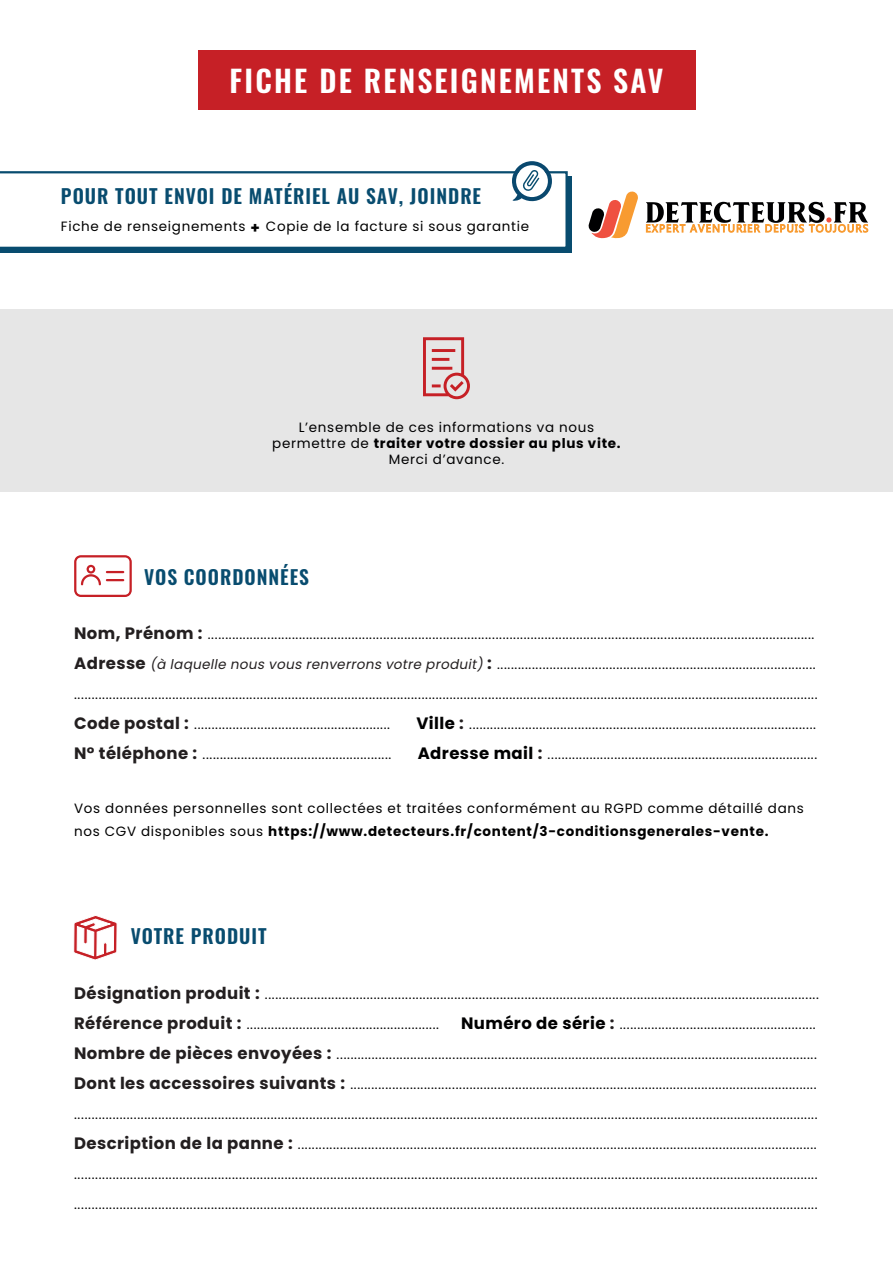
<style>
.page{position:relative;width:893px;height:1263px;background:#fff}
.page>*{position:absolute;margin:0;border:0;box-sizing:border-box;transform-origin:0 0}
.t1{font:29.85px "Oswald";letter-spacing:.075em;color:#fff}
.t2{font:19.5px "Oswald";letter-spacing:.05em;color:#084c6f}
.t3{font:13.5px/16.2px "Poppins";letter-spacing:.05em;color:#000001;text-align:center}
.s1{font-weight:700;font-size:15px}
.s2{font-weight:700}
.s3{font-weight:700;font-size:16.5px;color:#231f20}
.s4{font-style:italic;color:#231f20}
.s5{font-weight:700;font-size:16.5px}
</style>
<div class="page">
<div style="left:0;top:309px;width:893px;height:183px;background:#e6e6e6"></div>
<div style="left:0;top:176px;width:572px;height:77px;background:#084c6f"></div>
<div style="left:198px;top:50px;width:497px;height:60px;background:#c62026"></div>
<div style="left:0;top:161px;width:568px;height:86px;background:#fff"></div>
<svg style="left:423px;top:337px;width:47px;height:62px"></svg>
<svg style="left:74px;top:555px;width:58px;height:42px"></svg>
<svg style="left:73px;top:915px;width:44px;height:45px"></svg>
<svg style="left:646px;top:202px;width:222px;height:31px"></svg>
<svg style="left:588px;top:191px;width:50px;height:48px"></svg>
<h1 class="t1" style="left:230px;top:54px;width:435px">FICHE DE RENSEIGNEMENTS SAV</h1>
<h2 class="t2" style="left:61px;top:179px;width:422px">POUR TOUT ENVOI DE MATÉRIEL AU SAV, JOINDRE</h2>
<p class="t3" style="left:61px;top:219px;width:470px">Fiche de renseignements <span class="s1">+</span> Copie de la facture si sous garantie</p>
<p class="t3" style="left:272px;top:419px;width:350px">L’ensemble de ces informations va nous permettre de <span class="s2">traiter votre dossier au plus vite.<br></span>Merci d’avance.</p>
<h2 class="t2" style="left:144px;top:559px;width:166px">VOS COORDONNÉES</h2>
<p class="t3" style="left:74px;top:626px;width:742px"><span class="s3">Nom, Prénom :</span> .............................................................................................................................................................................</p>
<p class="t3" style="left:74px;top:656px;width:743px"><span class="s3">Adresse</span> <span class="s4">(à laquelle nous vous renverrons votre produit)</span><span class="s3">:</span> ...........................................................................................</p>
<p class="t3" style="left:74px;top:686px;width:745px">....................................................................................................................................................................................................................</p>
<p class="t3" style="left:74px;top:716px;width:317px"><span class="s3">Code postal :</span> ........................................................</p>
<p class="t3" style="left:416px;top:716px;width:401px"><span class="s5">Ville</span> <span class="s3">:</span> ...................................................................................................</p>
<p class="t3" style="left:74px;top:746px;width:319px"><span class="s3">N° téléphone :</span> ......................................................</p>
<p class="t3" style="left:418px;top:746px;width:401px"><span class="s5">Adresse mail</span> <span class="s3">:</span> .............................................................................</p>
<p class="t3" style="left:74px;top:797px;width:731px;line-height:22.5px;text-align:left">Vos données personnelles sont collectées et traitées conformément au RGPD comme détaillé dans nos CGV disponibles sous <span class="s2">https://www.detecteurs.fr/content/3-conditionsgenerales-vente.</span></p>
<h2 class="t2" style="left:131px;top:919px;width:137px">VOTRE PRODUIT</h2>
<p class="t3" style="left:74px;top:986px;width:746px"><span class="s3">Désignation produit :</span> ..............................................................................................................................................................</p>
<p class="t3" style="left:74px;top:1016px;width:366px"><span class="s3">Référence produit :</span> .......................................................</p>
<p class="t3" style="left:461px;top:1016px;width:356px"><span class="s5">Numéro de série</span> <span class="s3">:</span> ........................................................</p>
<p class="t3" style="left:74px;top:1046px;width:744px"><span class="s3">Nombre de pièces envoyées :</span> .........................................................................................................................................</p>
<p class="t3" style="left:74px;top:1076px;width:744px"><span class="s3">Dont les accessoires suivants :</span> .....................................................................................................................................</p>
<p class="t3" style="left:74px;top:1106px;width:745px">....................................................................................................................................................................................................................</p>
<p class="t3" style="left:74px;top:1136px;width:744px"><span class="s3">Description de la panne :</span> ....................................................................................................................................................</p>
<p class="t3" style="left:74px;top:1166px;width:745px">....................................................................................................................................................................................................................</p>
<p class="t3" style="left:74px;top:1196px;width:745px">....................................................................................................................................................................................................................</p>
</div>
